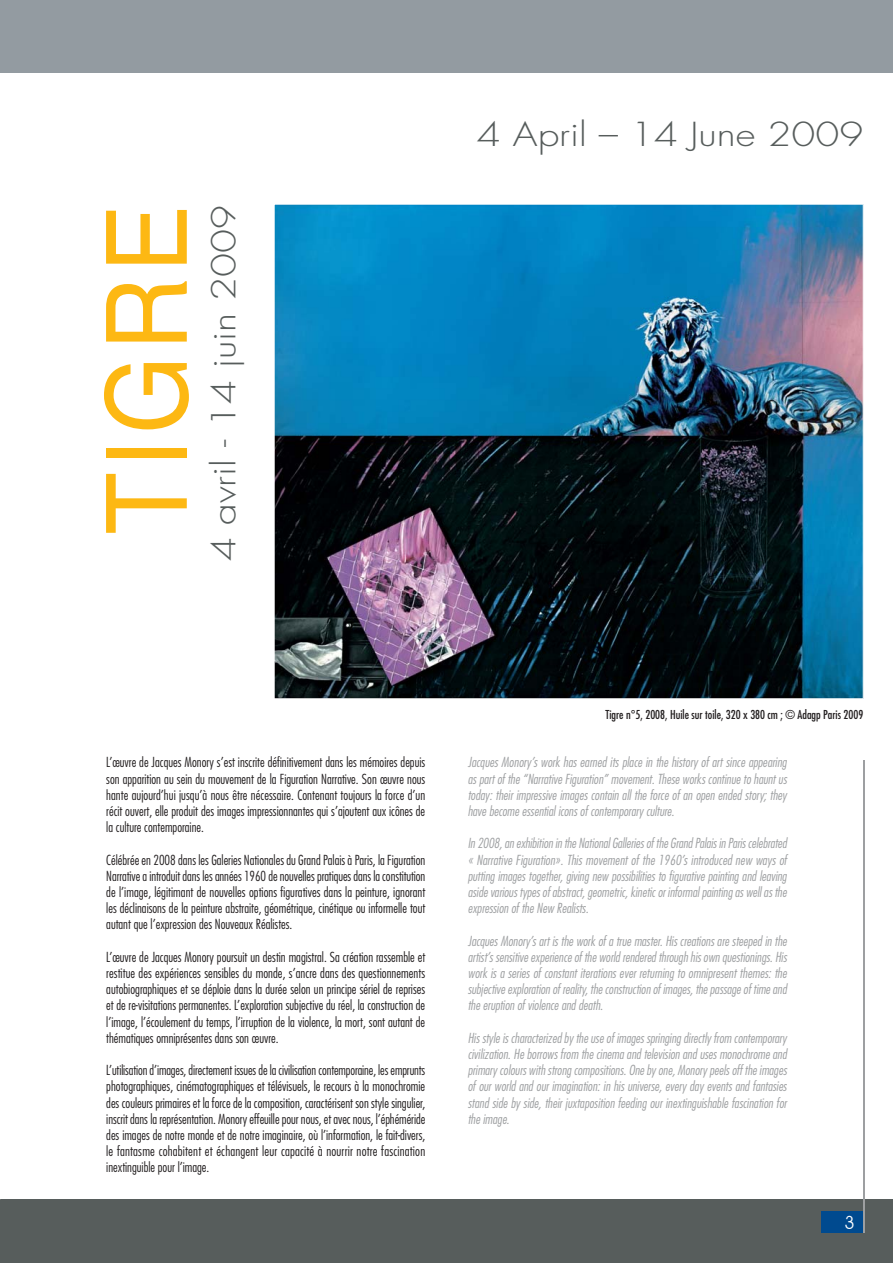
<style>
.page{position:relative;width:893px;height:1263px;background:#fff}
.page>*{position:absolute;margin:0;border:0;box-sizing:border-box;transform-origin:0 0}
.t1{font:112.5px "Helvetica";letter-spacing:.05em;color:#fdb813;scale:.9 1}
.t2{font:300 32.25px "Futura";color:#575d5c;scale:1.2 1}
.t3{font:18px "Avant Garde IT Cby BT";color:#fff}
.t4{font:300 condensed 13.5px/16.2px "Futura";color:#231f20;text-align:justify}
.t5{font:italic 300 condensed 13.5px/16.2px "Futura";color:#9d9fa1;text-align:justify}
.t6{font:condensed 12px "Futura";color:#231f20}
</style>
<div class="page">
<div style="left:0;top:0;width:893px;height:72px;background:#939ba1"></div>
<div style="left:0;top:1199px;width:893px;height:64px;background:#575d5c"></div>
<img style="left:274px;top:204px;width:590px;height:495px">
<div style="left:821px;top:1212px;width:42px;height:21px;background:#004a8f"></div>
<hr style="left:863px;top:760px;width:1px;height:473px;background:#9d9fa1">
<h1 class="t1" style="left:100px;top:534px;width:368px;rotate:-90deg">TIGRE</h1>
<h2 class="t2" style="left:209px;top:561px;width:298px;rotate:-90deg">4 avril - 14 juin 2009</h2>
<h2 class="t2" style="left:477px;top:120px;width:323px">4 April – 14 June 2009</h2>
<p class="t4" style="left:106px;top:755px;width:320px">L’œuvre de Jacques Monory s’est inscrite définitivement dans les mémoires depuis son apparition au sein du mouvement de la Figuration Narrative. Son œuvre nous hante aujourd’hui jusqu’à nous être nécessaire. Contenant toujours la force d’un récit ouvert, elle produit des images impressionnantes qui s’ajoutent aux icônes de la culture contemporaine.</p>
<p class="t4" style="left:106px;top:852px;width:321px">Célébrée en 2008 dans les Galeries Nationales du Grand Palais à Paris, la Figuration Narrative a introduit dans les années 1960 de nouvelles pratiques dans la constitution de l’image, légitimant de nouvelles options figuratives dans la peinture, ignorant les déclinaisons de la peinture abstraite, géométrique, cinétique ou informelle tout autant que l’expression des Nouveaux Réalistes.</p>
<p class="t4" style="left:106px;top:950px;width:320px">L’œuvre de Jacques Monory poursuit un destin magistral. Sa création rassemble et restitue des expériences sensibles du monde, s’ancre dans des questionnements autobiographiques et se déploie dans la durée selon un principe sériel de reprises et de re-visitations permanentes. L’exploration subjective du réel, la construction de l’image, l’écoulement du temps, l’irruption de la violence, la mort, sont autant de thématiques omniprésentes dans son œuvre.</p>
<p class="t4" style="left:106px;top:1063px;width:320px">L’utilisation d’images, directement issues de la civilisation contemporaine, les emprunts photographiques, cinématographiques et télévisuels, le recours à la monochromie des couleurs primaires et la force de la composition, caractérisent son style singulier, inscrit dans la représentation. Monory effeuille pour nous, et avec nous, l’éphéméride des images de notre monde et de notre imaginaire, où l’information, le fait-divers, le fantasme cohabitent et échangent leur capacité à nourrir notre fascination inextinguible pour l’image.</p>
<p class="t6" style="left:605px;top:709px;width:259px">Tigre n°5, 2008, Huile sur toile, 320 x 380 cm ; © Adagp Paris 2009</p>
<p class="t5" style="left:468px;top:755px;width:320px">Jacques Monory’s work has earned its place in the history of art since appearing as part of the “Narrative Figuration” movement. These works continue to haunt us today: their impressive images contain all the force of an open ended story; they have become essential icons of contemporary culture.</p>
<p class="t5" style="left:468px;top:836px;width:320px">In 2008, an exhibition in the National Galleries of the Grand Palais in Paris celebrated « Narrative Figuration». This movement of the 1960’s introduced new ways of putting images together, giving new possibilities to figurative painting and leaving aside various types of abstract, geometric, kinetic or informal painting as well as the expression of the New Realists.</p>
<p class="t5" style="left:468px;top:933px;width:320px">Jacques Monory’s art is the work of a true master. His creations are steeped in the artist’s sensitive experience of the world rendered through his own questionings. His work is a series of constant iterations ever returning to omnipresent themes: the subjective exploration of reality, the construction of images, the passage of time and the eruption of violence and death.</p>
<p class="t5" style="left:468px;top:1031px;width:320px">His style is characterized by the use of images springing directly from contemporary civilization. He borrows from the cinema and television and uses monochrome and primary colours with strong compositions. One by one, Monory peels off the images of our world and our imagination: in his universe, every day events and fantasies stand side by side, their juxtaposition feeding our inextinguishable fascination for the image.</p>
<h3 class="t3" style="left:844px;top:1212px;width:12px">3</h3>
</div>
